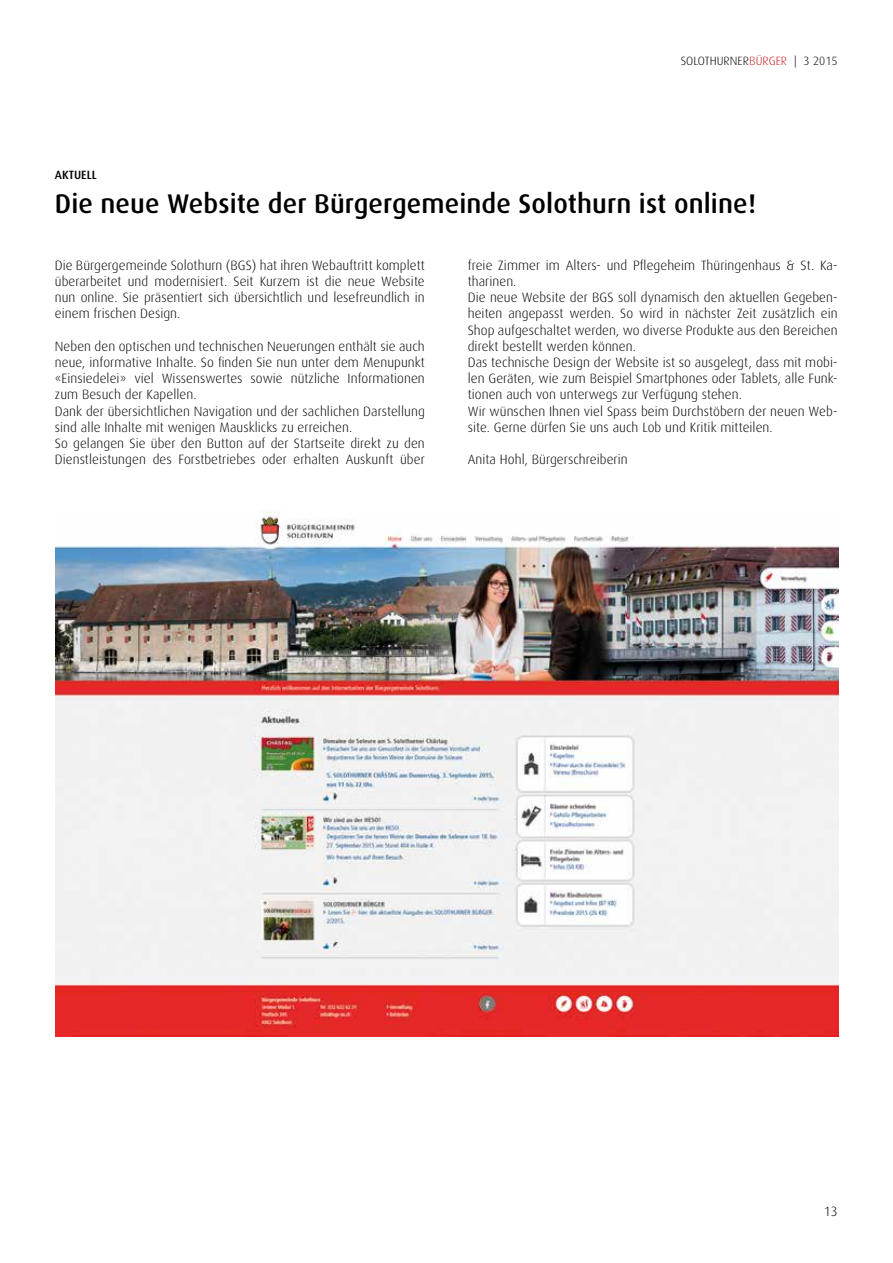
<style>
.page{position:relative;width:893px;height:1263px;background:#fff}
.page>*{position:absolute;margin:0;border:0;box-sizing:border-box;transform-origin:0 0}
.t1{font:500 27px "Dax";letter-spacing:.005em;color:#000}
.t2{font:300 13.5px/16.2px "Dax";letter-spacing:.005em;color:#000}
.t3{font:300 12px "Dax";letter-spacing:.005em;color:#000}
.t4{font:500 12px "Dax";color:#000}
.s1{color:#cd171a}
</style>
<div class="page">
<img style="left:56px;top:510px;width:782px;height:527px">
<p class="t3" style="left:681px;top:54px;width:158px">SOLOTHURNER<span class="s1">BÜRGER</span> | 3 2015</p>
<p class="t4" style="left:55px;top:168px;width:44px">AKTUELL</p>
<h1 class="t1" style="left:55px;top:188px;width:703px">Die neue Website der Bürgergemeinde Solothurn ist online!</h1>
<p class="t2" style="left:55px;top:257px;width:371px;text-align:justify">Die Bürgergemeinde Solothurn (BGS) hat ihren Webauftritt komplett überarbeitet und modernisiert. Seit Kurzem ist die neue Website nun online. Sie präsentiert sich übersichtlich und lesefreundlich in einem frischen Design.</p>
<p class="t2" style="left:55px;top:338px;width:371px">Neben den optischen und technischen Neuerungen enthält sie auch neue, informative Inhalte. So finden Sie nun unter dem Menupunkt «Einsiedelei» viel Wissenswertes sowie nützliche Informationen zum Besuch der Kapellen.<br>Dank der übersichtlichen Navigation und der sachlichen Darstellung sind alle Inhalte mit wenigen Mausklicks zu erreichen.<br>So gelangen Sie über den Button auf der Startseite direkt zu den Dienstleistungen des Forstbetriebes oder erhalten Auskunft über</p>
<p class="t2" style="left:468px;top:257px;width:371px">freie Zimmer im Alters- und Pflegeheim Thüringenhaus &amp; St. Ka&shy;tharinen.<br>Die neue Website der BGS soll dynamisch den aktuellen Gegeben&shy;heiten angepasst werden. So wird in nächster Zeit zusätzlich ein Shop aufgeschaltet werden, wo diverse Produkte aus den Bereichen direkt bestellt werden können.<br>Das technische Design der Website ist so ausgelegt, dass mit mobi&shy;len Geräten, wie zum Beispiel Smartphones oder Tablets, alle Funk&shy;tionen auch von unterwegs zur Verfügung stehen.<br>Wir wünschen Ihnen viel Spass beim Durchstöbern der neuen Web&shy;site. Gerne dürfen Sie uns auch Lob und Kritik mitteilen.</p>
<p class="t2" style="left:468px;top:452px;width:161px">Anita Hohl, Bürgerschreiberin</p>
<p class="t2" style="left:824px;top:1203px;width:15px">13</p>
</div>
